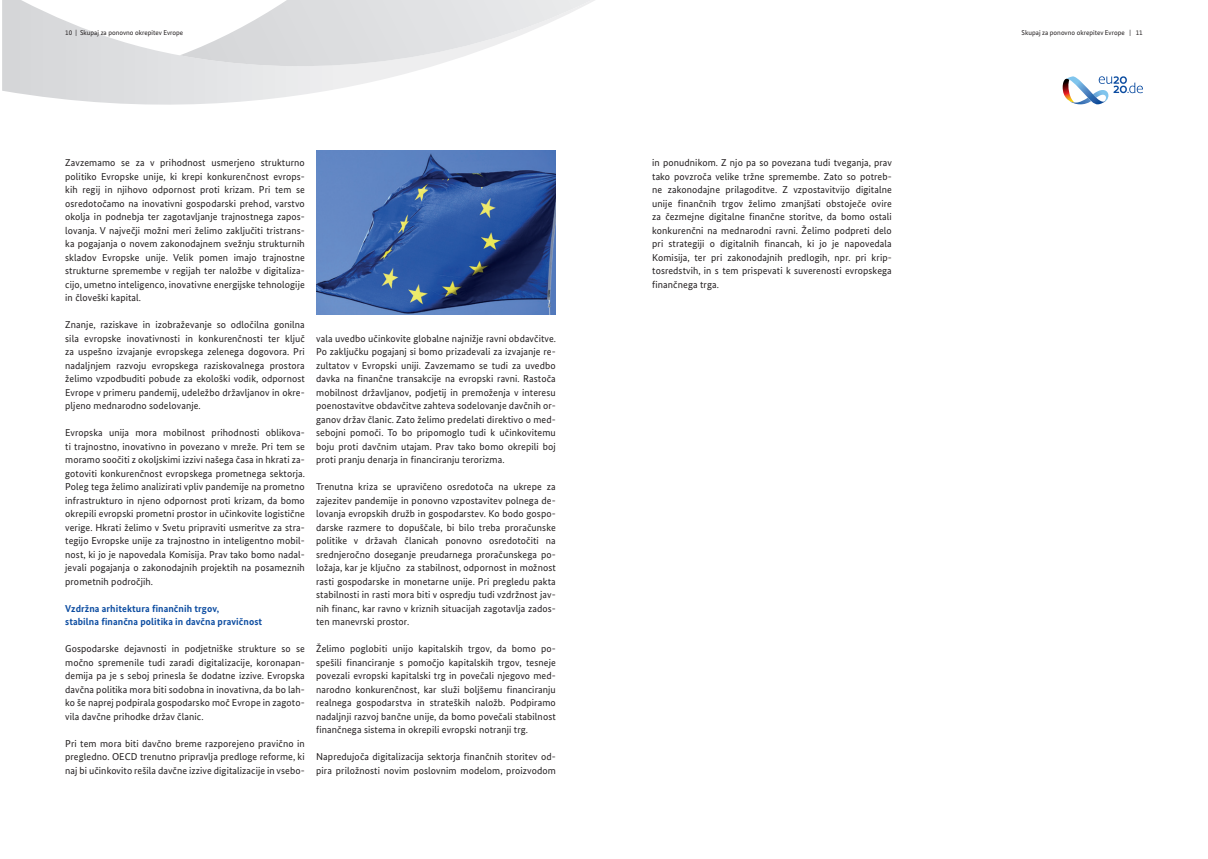
<style>
.page{position:relative;width:1208px;height:859px;background:#fff}
.page>*{position:absolute;margin:0;border:0;box-sizing:border-box;transform-origin:0 0}
.t1{font:10px/13.5px "Bundes Sans";letter-spacing:.01em;color:#231f20;text-align:justify}
.t2{font:700 10px "Bundes Sans";letter-spacing:.01em;color:#0d4da1}
.t3{font:7px "Bundes Sans";color:#231f20}
</style>
<div class="page">
<svg style="left:2px;top:0;width:593px;height:105px"></svg>
<svg style="left:180px;top:0;width:412px;height:76px"></svg>
<svg style="left:1062px;top:76px;width:81px;height:28px"></svg>
<img style="left:316px;top:150px;width:240px;height:165px">
<p class="t3" style="left:65px;top:29px;width:119px">10 | Skupaj za ponovno okrepitev Evrope</p>
<p class="t3" style="left:1021px;top:29px;width:123px">Skupaj za ponovno okrepitev Evrope | 11</p>
<p class="t1" style="left:65px;top:156px;width:241px">Zavzemamo se za v prihodnost usmerjeno strukturno politiko Evropske unije, ki krepi konkurenčnost evrops&shy;kih regij in njihovo odpornost proti krizam. Pri tem se osredotočamo na inovativni gospodarski prehod, varstvo okolja in podnebja ter zagotavljanje trajnostnega zapos&shy;lovanja. V največji možni meri želimo zaključiti tristrans&shy;ka pogajanja o novem zakonodajnem svežnju strukturnih skladov Evropske unije. Velik pomen imajo trajnostne strukturne spremembe v regijah ter naložbe v digitaliza&shy;cijo, umetno inteligenco, inovativne energijske tehnologije in človeški kapital.</p>
<p class="t1" style="left:65px;top:318px;width:241px">Znanje, raziskave in izobraževanje so odločilna gonilna sila evropske inovativnosti in konkurenčnosti ter ključ za uspešno izvajanje evropskega zelenega dogovora. Pri nadaljnjem razvoju evropskega raziskovalnega prostora želimo vzpodbuditi pobude za ekološki vodik, odpornost Evrope v primeru pandemij, udeležbo državljanov in okre&shy;pljeno mednarodno sodelovanje.</p>
<p class="t1" style="left:65px;top:426px;width:241px">Evropska unija mora mobilnost prihodnosti oblikova&shy;ti trajnostno, inovativno in povezano v mreže. Pri tem se moramo soočiti z okoljskimi izzivi našega časa in hkrati za&shy;gotoviti konkurenčnost evropskega prometnega sektorja.<br>Poleg tega želimo analizirati vpliv pandemije na prometno infrastrukturo in njeno odpornost proti krizam, da bomo okrepili evropski prometni prostor in učinkovite logistične verige. Hkrati želimo v Svetu pripraviti usmeritve za stra&shy;tegijo Evropske unije za trajnostno in inteligentno mobil&shy;nost, ki jo je napovedala Komisija. Prav tako bomo nadal&shy;jevali pogajanja o zakonodajnih projektih na posameznih prometnih področjih.</p>
<p class="t2" style="left:65px;top:602px;width:155px">Vzdržna arhitektura finančnih trgov,</p>
<p class="t2" style="left:65px;top:615px;width:198px">stabilna finančna politika in davčna pravičnost</p>
<p class="t1" style="left:65px;top:642px;width:241px">Gospodarske dejavnosti in podjetniške strukture so se močno spremenile tudi zaradi digitalizacije, koronapan&shy;demija pa je s seboj prinesla še dodatne izzive. Evropska davčna politika mora biti sodobna in inovativna, da bo lah&shy;ko še naprej podpirala gospodarsko moč Evrope in zagoto&shy;vila davčne prihodke držav članic.</p>
<p class="t1" style="left:65px;top:736px;width:241px">Pri tem mora biti davčno breme razporejeno pravično in pregledno. OECD trenutno pripravlja predloge reforme, ki naj bi učinkovito rešila davčne izzive digitalizacije in vsebo-</p>
<p class="t1" style="left:316px;top:331px;width:241px">vala uvedbo učinkovite globalne najnižje ravni obdavčitve.<br>Po zaključku pogajanj si bomo prizadevali za izvajanje re&shy;zultatov v Evropski uniji. Zavzemamo se tudi za uvedbo davka na finančne transakcije na evropski ravni. Rastoča mobilnost državljanov, podjetij in premoženja v interesu poenostavitve obdavčitve zahteva sodelovanje davčnih or&shy;ganov držav članic. Zato želimo predelati direktivo o med&shy;sebojni pomoči. To bo pripomoglo tudi k učinkovitemu boju proti davčnim utajam. Prav tako bomo okrepili boj proti pranju denarja in financiranju terorizma.</p>
<p class="t1" style="left:316px;top:480px;width:241px">Trenutna kriza se upravičeno osredotoča na ukrepe za zajezitev pandemije in ponovno vzpostavitev polnega de&shy;lovanja evropskih družb in gospodarstev. Ko bodo gospo&shy;darske razmere to dopuščale, bi bilo treba proračunske politike v državah članicah ponovno osredotočiti na srednjeročno doseganje preudarnega proračunskega po&shy;ložaja, kar je ključno za stabilnost, odpornost in možnost rasti gospodarske in monetarne unije. Pri pregledu pakta stabilnosti in rasti mora biti v ospredju tudi vzdržnost jav&shy;nih financ, kar ravno v kriznih situacijah zagotavlja zados&shy;ten manevrski prostor.</p>
<p class="t1" style="left:316px;top:642px;width:241px">Želimo poglobiti unijo kapitalskih trgov, da bomo po&shy;spešili financiranje s pomočjo kapitalskih trgov, tesneje povezali evropski kapitalski trg in povečali njegovo med&shy;narodno konkurenčnost, kar služi boljšemu financiranju realnega gospodarstva in strateških naložb. Podpiramo nadaljnji razvoj bančne unije, da bomo povečali stabilnost finančnega sistema in okrepili evropski notranji trg.</p>
<p class="t1" style="left:316px;top:750px;width:241px">Napredujoča digitalizacija sektorja finančnih storitev od&shy;pira priložnosti novim poslovnim modelom, proizvodom</p>
<p class="t1" style="left:652px;top:156px;width:241px">in ponudnikom. Z njo pa so povezana tudi tveganja, prav tako povzroča velike tržne spremembe. Zato so potreb&shy;ne zakonodajne prilagoditve. Z vzpostavitvijo digitalne unije finančnih trgov želimo zmanjšati obstoječe ovire za čezmejne digitalne finančne storitve, da bomo ostali konkurenčni na mednarodni ravni. Želimo podpreti delo pri strategiji o digitalnih financah, ki jo je napovedala Komisija, ter pri zakonodajnih predlogih, npr. pri krip&shy;tosredstvih, in s tem prispevati k suverenosti evropskega finančnega trga.</p>
</div>
